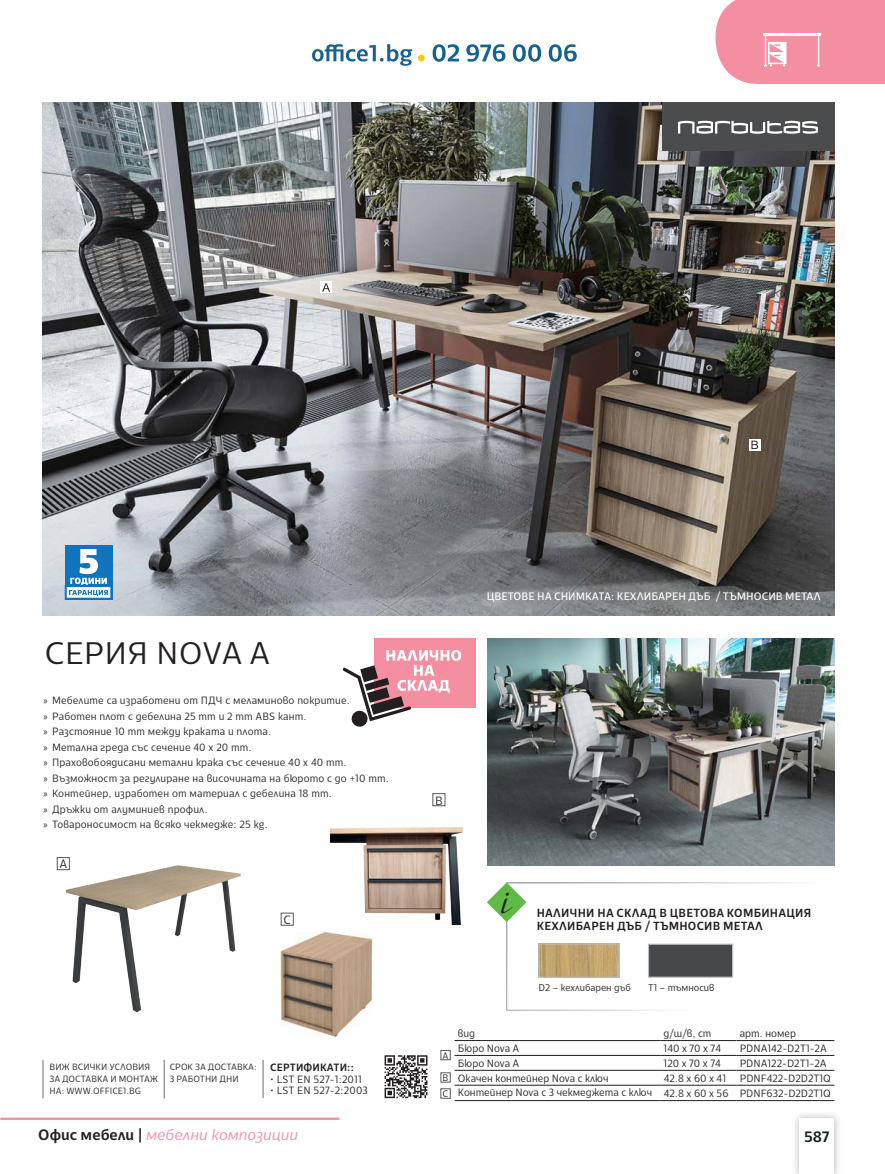
<style>
.page{position:relative;width:885px;height:1174px;background:#fff}
.page>*{position:absolute;margin:0;border:0;box-sizing:border-box;transform-origin:0 0}
.t1{font:31.65px "Adventure";color:#231f20;scale:.95 1}
.Title__33{font:300 31.05px "Cormac";color:#231f20}
.t2{font:italic 300 15px "Cormac";color:#f48ea1}
.t3{font:500 15px "Cormac";color:#132322}
.Art_Nomer_33{font:300 12px "Cormac";color:#231f20;scale:.95 1}
.Opisanie_33{font:500 11.7px/13px "Cormac";letter-spacing:.02em;color:#231f20;scale:.95 1}
.Opisanie_33-2{font:10.8px "Cormac";color:#fff;scale:.95 1}
.Art_Nomer_33-2{font:300 10.5px "Cormac";letter-spacing:.015em;color:#231f20;scale:.95 1}
.Caption_33{font:300 10.5px "Cormac";letter-spacing:.015em;color:#231f20;scale:.95 1}
.Art_Nomer_33-3{font:300 10.5px "Cormac";letter-spacing:-.005em;color:#231f20;scale:.95 1}
.Caption_33-2{font:500 10.5px "Cormac";letter-spacing:.015em;color:#231f20;scale:.95 1}
.Art_Nomer_33-4{font:300 9.75px "Cormac";color:#231f20;scale:.95 1}
.Art_Nomer_33-5{font:300 9.45px "Cormac";color:#231f20;scale:.95 1}
.Art_Nomer_33-6{font:300 9.3px "Cormac";color:#231f20;scale:.95 1}
.Art_Nomer_33-7{font:300 9px/12px "Cormac";color:#231f20;scale:.95 1}
.s1{font-family:"Myriad Pro";font-weight:400}
.s2{font-weight:500;font-style:normal;color:#231f20}
</style>
<div class="page">
<div style="left:791px;top:1109px;width:51px;height:65px;background:#231f20;opacity:.35"></div>
<div style="left:799px;top:1118px;width:34px;height:55px;background:#fff"></div>
<svg style="left:715px;top:0;width:169px;height:84px;background:#f497a8"></svg>
<hr style="left:1px;top:1117px;width:337px;height:2px;background:#f48ea1">
<svg style="left:312px;top:44px;width:100px;height:22px"></svg>
<svg style="left:418px;top:55px;width:6px;height:6px"></svg>
<svg style="left:432px;top:44px;width:144px;height:18px"></svg>
<img style="left:43px;top:102px;width:791px;height:513px">
<img style="left:280px;top:921px;width:93px;height:116px">
<div style="left:440px;top:1072px;width:10px;height:10px;background:#fff;border:1px solid #57585a"></div>
<div style="left:440px;top:1050px;width:10px;height:10px;background:#fff;border:1px solid #57585a"></div>
<img style="left:487px;top:638px;width:347px;height:228px">
<hr style="left:454px;top:1055px;width:206px;height:1px;background:#231f20">
<hr style="left:660px;top:1055px;width:76px;height:1px;background:#231f20">
<hr style="left:736px;top:1055px;width:98px;height:1px;background:#231f20">
<hr style="left:454px;top:1070px;width:206px;height:1px;background:#231f20">
<hr style="left:660px;top:1070px;width:76px;height:1px;background:#231f20">
<hr style="left:736px;top:1070px;width:98px;height:1px;background:#231f20">
<hr style="left:454px;top:1085px;width:206px;height:1px;background:#231f20">
<hr style="left:660px;top:1085px;width:76px;height:1px;background:#231f20">
<hr style="left:736px;top:1085px;width:98px;height:1px;background:#231f20">
<hr style="left:454px;top:1100px;width:206px;height:1px;background:#231f20">
<hr style="left:660px;top:1100px;width:76px;height:1px;background:#231f20">
<hr style="left:736px;top:1100px;width:98px;height:1px;background:#231f20">
<hr style="left:454px;top:1040px;width:206px;height:1px;background:#231f20">
<hr style="left:660px;top:1040px;width:76px;height:1px;background:#231f20">
<hr style="left:736px;top:1040px;width:98px;height:1px;background:#231f20">
<div style="left:320px;top:282px;width:12px;height:11px;background:#fff"></div>
<svg style="left:322px;top:283px;width:8px;height:9px"></svg>
<img style="left:56px;top:865px;width:185px;height:148px">
<div style="left:56px;top:857px;width:11px;height:12px;background:#d4d4d4"></div>
<svg style="left:748px;top:439px;width:12px;height:11px"></svg>
<svg style="left:751px;top:441px;width:7px;height:8px"></svg>
<img style="left:330px;top:827px;width:133px;height:97px">
<svg style="left:487px;top:882px;width:39px;height:40px"></svg>
<img style="left:540px;top:945px;width:77px;height:31px">
<div style="left:538px;top:943px;width:81px;height:35px;border:1px solid #bcbdc0"></div>
<div style="left:648px;top:943px;width:85px;height:34px;background:#464748;border:1px solid #bcbdc0"></div>
<div style="left:662px;top:102px;width:172px;height:49px;background:#4b4c4d"></div>
<svg style="left:678px;top:121px;width:139px;height:13px"></svg>
<div style="left:57px;top:857px;width:13px;height:13px;background:#fff;border:1px solid #57585a"></div>
<div style="left:432px;top:793px;width:13px;height:13px;background:#fff;border:1px solid #57585a"></div>
<div style="left:281px;top:912px;width:12px;height:13px;background:#fff;border:1px solid #57585a"></div>
<div style="left:440px;top:1088px;width:10px;height:10px;background:#fff;border:1px solid #57585a"></div>
<div style="left:374px;top:638px;width:102px;height:70px;background:#f48ea1"></div>
<svg style="left:342px;top:650px;width:119px;height:77px"></svg>
<div style="left:65px;top:545px;width:47px;height:55px;background:#1074bc"></div>
<svg style="left:66px;top:549px;width:45px;height:49px"></svg>
<hr style="left:263px;top:1059px;width:1px;height:39px;background:#6d6d70">
<hr style="left:164px;top:1059px;width:1px;height:39px;background:#6d6d70">
<hr style="left:43px;top:1059px;width:1px;height:39px;background:#6d6d70">
<svg style="left:427px;top:1055px;width:1px;height:41px"></svg>
<svg style="left:384px;top:1055px;width:43px;height:43px"></svg>
<p class="Title__33" style="left:45px;top:634px;width:227px">СЕРИЯ NOVA A</p>
<p class="Art_Nomer_33-2" style="left:44px;top:694px;width:324px"><span class="s1">»</span> Мебелите са изработени от ПДЧ с меламиново покритие.</p>
<p class="Art_Nomer_33-2" style="left:44px;top:709px;width:278px"><span class="s1">»</span> Работен плот с дебелина 25 mm и 2 mm ABS кант.</p>
<p class="Art_Nomer_33-2" style="left:44px;top:725px;width:241px"><span class="s1">»</span> Разстояние 10 mm между краката и плота.</p>
<p class="Art_Nomer_33-2" style="left:44px;top:740px;width:221px"><span class="s1">»</span> Метална греда със сечение 40 х 20 mm.</p>
<p class="Art_Nomer_33-2" style="left:44px;top:756px;width:320px"><span class="s1">»</span> Праховобоядисани метални крака със сечение 40 х 40 mm.</p>
<p class="Art_Nomer_33-2" style="left:44px;top:771px;width:365px"><span class="s1">»</span> Възможност за регулиране на височината на бюрото с до +10 mm.</p>
<p class="Art_Nomer_33-2" style="left:44px;top:787px;width:305px"><span class="s1">»</span> Контейнер, изработен от материал с дебелина 18 mm.</p>
<p class="Art_Nomer_33-2" style="left:44px;top:802px;width:174px"><span class="s1">»</span> Дръжки от алуминиев профил.</p>
<p class="Art_Nomer_33-2" style="left:44px;top:818px;width:238px"><span class="s1">»</span> Товароносимост на всяко чекмедже: 25 kg.</p>
<p class="Art_Nomer_33" style="left:59px;top:856px;width:10px">A</p>
<p class="Art_Nomer_33" style="left:283px;top:912px;width:9px">C</p>
<p class="Art_Nomer_33-7" style="left:50px;top:1061px;width:116px">ВИЖ ВСИЧКИ УСЛОВИЯ<br>ЗА ДОСТАВКА И МОНТАЖ<br>НА: WWW.OFFICE1.BG</p>
<p class="Art_Nomer_33-7" style="left:170px;top:1061px;width:93px">СРОК ЗА ДОСТАВКА:<br>3 РАБОТНИ ДНИ</p>
<p class="Caption_33-2" style="left:270px;top:1061px;width:90px">СЕРТИФИКАТИ::</p>
<p class="Caption_33" style="left:270px;top:1072px;width:98px">• LST EN 527-1:2011</p>
<p class="Caption_33" style="left:270px;top:1083px;width:104px">• LST EN 527-2:2003</p>
<p class="Opisanie_33-2" style="left:487px;top:590px;width:353px">ЦВЕТОВЕ НА СНИМКАТА: КЕХЛИБАРЕН ДЪБ / ТЪМНОСИВ МЕТАЛ</p>
<p class="Art_Nomer_33" style="left:435px;top:793px;width:10px">B</p>
<p class="t1" style="left:500px;top:884px;width:11px">i</p>
<p class="Opisanie_33" style="left:536px;top:905px;width:290px">НАЛИЧНИ НА СКЛАД В ЦВЕТОВА КОМБИНАЦИЯ<br>КЕХЛИБАРЕН ДЪБ / ТЪМНОСИВ МЕТАЛ</p>
<p class="Art_Nomer_33-4" style="left:538px;top:981px;width:99px">D2 – кехлибарен дъб</p>
<p class="Art_Nomer_33-4" style="left:648px;top:981px;width:71px">T1 – тъмносив</p>
<p class="Art_Nomer_33-6" style="left:442px;top:1049px;width:8px">A</p>
<p class="Art_Nomer_33-6" style="left:442px;top:1071px;width:8px">B</p>
<p class="Art_Nomer_33-5" style="left:442px;top:1087px;width:8px">C</p>
<p class="Art_Nomer_33-2" style="left:458px;top:1027px;width:20px">вид</p>
<p class="Art_Nomer_33-2" style="left:663px;top:1027px;width:52px">д/ш/в, cm</p>
<p class="Art_Nomer_33-2" style="left:739px;top:1027px;width:61px">арт. номер</p>
<p class="Art_Nomer_33-2" style="left:458px;top:1041px;width:66px">Бюро Nova A</p>
<p class="Art_Nomer_33-2" style="left:663px;top:1041px;width:62px">140 х 70 х 74</p>
<p class="Art_Nomer_33-2" style="left:739px;top:1041px;width:93px">PDNA142-D2T1-2A</p>
<p class="Art_Nomer_33-2" style="left:458px;top:1056px;width:66px">Бюро Nova A</p>
<p class="Art_Nomer_33-2" style="left:663px;top:1056px;width:62px">120 x 70 x 74</p>
<p class="Art_Nomer_33-2" style="left:739px;top:1056px;width:93px">PDNA122-D2T1-2A</p>
<p class="Art_Nomer_33-2" style="left:458px;top:1071px;width:160px">Окачен контейнер Nova с ключ</p>
<p class="Art_Nomer_33-2" style="left:663px;top:1071px;width:67px">42.8 х 60 х 41</p>
<p class="Art_Nomer_33-2" style="left:739px;top:1071px;width:98px">PDNF422-D2D2T1Q</p>
<p class="Art_Nomer_33-2" style="left:458px;top:1086px;width:206px">Контейнер Nova с 3 чекмеджета с ключ</p>
<p class="Art_Nomer_33-2" style="left:663px;top:1086px;width:70px">42.8 х 60 х 56</p>
<p class="Art_Nomer_33-3" style="left:739px;top:1086px;width:98px">PDNF632-D2D2T1Q</p>
<h3 class="t2" style="left:38px;top:1124px;width:261px"><span class="s2">Офис мебели |</span> мебелни композиции</h3>
<h3 class="t3" style="left:804px;top:1126px;width:27px">587</h3>
</div>
